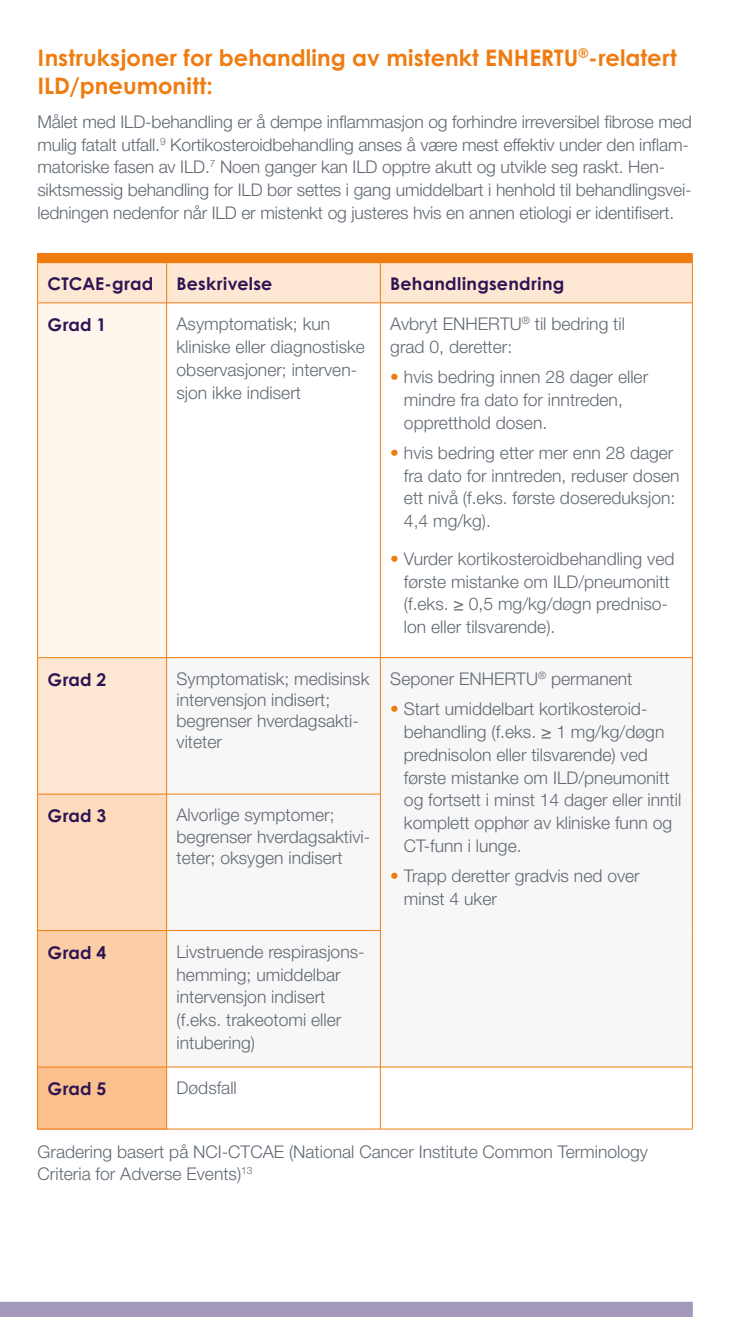
<style>
.page{position:relative;width:731px;height:1317px;background:#fff}
.page>*{position:absolute;margin:0;border:0;box-sizing:border-box;transform-origin:0 0}
.t1{font:700 22.75px/28px "Century Gothic";color:#ef7c11}
.t2{font:300 17.5px/22.8px "Helvetica Neue LT Pro";color:#616973}
.t3{font:700 17.5px "Century Gothic";letter-spacing:.015em;color:#2e1453}
.s1{color:#ef7c11}
</style>
<div class="page">
<div style="left:38px;top:253px;width:654px;height:10px;background:#ef7c11"></div>
<div style="left:38px;top:263px;width:654px;height:531px;background:#fee7d3"></div>
<div style="left:38px;top:303px;width:129px;height:354px;background:#fff6ee"></div>
<svg style="left:167px;top:303px;width:525px;height:825px"></svg>
<svg style="left:167px;top:658px;width:525px;height:408px"></svg>
<div style="left:38px;top:794px;width:129px;height:136px;background:#fddbbc"></div>
<div style="left:38px;top:930px;width:129px;height:137px;background:#fbcea5"></div>
<div style="left:38px;top:1067px;width:129px;height:62px;background:#fac18e"></div>
<hr style="left:37px;top:657px;width:130px;height:1px;background:#ef7c11">
<hr style="left:167px;top:657px;width:213px;height:1px;background:#ef7c11">
<hr style="left:380px;top:657px;width:312px;height:1px;background:#ef7c11">
<hr style="left:37px;top:302px;width:130px;height:1px;background:#ef7c11">
<hr style="left:167px;top:302px;width:213px;height:1px;background:#ef7c11">
<hr style="left:380px;top:302px;width:312px;height:1px;background:#ef7c11">
<hr style="left:37px;top:794px;width:130px;height:1px;background:#ef7c11">
<hr style="left:167px;top:794px;width:213px;height:1px;background:#ef7c11">
<hr style="left:37px;top:930px;width:130px;height:1px;background:#ef7c11">
<hr style="left:167px;top:930px;width:213px;height:1px;background:#ef7c11">
<hr style="left:37px;top:263px;width:1px;height:40px;background:#ef7c11">
<hr style="left:166px;top:263px;width:1px;height:40px;background:#ef7c11">
<hr style="left:380px;top:263px;width:1px;height:40px;background:#ef7c11">
<hr style="left:692px;top:263px;width:1px;height:40px;background:#ef7c11">
<hr style="left:37px;top:303px;width:1px;height:354px;background:#ef7c11">
<hr style="left:166px;top:303px;width:1px;height:354px;background:#ef7c11">
<hr style="left:380px;top:303px;width:1px;height:354px;background:#ef7c11">
<hr style="left:692px;top:303px;width:1px;height:354px;background:#ef7c11">
<hr style="left:37px;top:658px;width:1px;height:136px;background:#ef7c11">
<hr style="left:166px;top:658px;width:1px;height:136px;background:#ef7c11">
<hr style="left:380px;top:658px;width:1px;height:136px;background:#ef7c11">
<hr style="left:692px;top:658px;width:1px;height:136px;background:#ef7c11">
<hr style="left:692px;top:794px;width:1px;height:136px;background:#ef7c11">
<hr style="left:692px;top:930px;width:1px;height:136px;background:#ef7c11">
<hr style="left:37px;top:794px;width:1px;height:136px;background:#ef7c11">
<hr style="left:166px;top:794px;width:1px;height:136px;background:#ef7c11">
<hr style="left:37px;top:930px;width:1px;height:136px;background:#ef7c11">
<hr style="left:166px;top:930px;width:1px;height:136px;background:#ef7c11">
<hr style="left:380px;top:794px;width:1px;height:136px;background:#ef7c11">
<hr style="left:380px;top:930px;width:1px;height:136px;background:#ef7c11">
<hr style="left:37px;top:1066px;width:130px;height:1px;background:#ef7c11">
<hr style="left:167px;top:1066px;width:213px;height:1px;background:#ef7c11">
<hr style="left:380px;top:1066px;width:312px;height:1px;background:#ef7c11">
<hr style="left:380px;top:1067px;width:1px;height:61px;background:#ef7c11">
<hr style="left:692px;top:1067px;width:1px;height:61px;background:#ef7c11">
<hr style="left:37px;top:1128px;width:130px;height:1px;background:#ef7c11">
<hr style="left:167px;top:1128px;width:213px;height:1px;background:#ef7c11">
<hr style="left:380px;top:1128px;width:312px;height:1px;background:#ef7c11">
<hr style="left:37px;top:1067px;width:1px;height:61px;background:#ef7c11">
<hr style="left:166px;top:1067px;width:1px;height:61px;background:#ef7c11">
<div style="left:0;top:1301px;width:692px;height:16px;background:#a398bb"></div>
<h1 class="t1" style="left:37px;top:43px;width:641px">Instruksjoner for behandling av mistenkt ENHERTU<sup>®</sup>-relatert<br>ILD/pneumonitt:</h1>
<p class="t2" style="left:37px;top:110px;width:656px">Målet med ILD-behandling er å dempe inflammasjon og forhindre irreversibel fibrose med mulig fatalt utfall.<sup>9</sup> Kortikosteroidbehandling anses å være mest effektiv under den inflam&shy;matoriske fasen av ILD.<sup>7</sup> Noen ganger kan ILD opptre akutt og utvikle seg raskt. Hen&shy;siktsmessig behandling for ILD bør settes i gang umiddelbart i henhold til behandlingsvei&shy;ledningen nedenfor når ILD er mistenkt og justeres hvis en annen etiologi er identifisert.</p>
<p class="t3" style="left:47px;top:271px;width:107px">CTCAE-grad</p>
<p class="t3" style="left:176px;top:271px;width:97px">Beskrivelse</p>
<p class="t3" style="left:390px;top:271px;width:176px">Behandlingsendring</p>
<p class="t3" style="left:47px;top:313px;width:60px">Grad 1</p>
<p class="t2" style="left:176px;top:312px;width:190px">Asymptomatisk; kun kliniske eller diagnostiske observasjoner; interven&shy;sjon ikke indisert</p>
<p class="t2" style="left:390px;top:312px;width:236px">Avbryt ENHERTU<sup>®</sup> til bedring til grad 0, deretter:</p>
<p class="t2" style="left:404px;top:365px;width:246px;text-indent:-14px"><span class="s1">•</span> hvis bedring innen 28 dager eller mindre fra dato for inntreden, oppretthold dosen.</p>
<p class="t2" style="left:404px;top:441px;width:277px;text-indent:-14px"><span class="s1">•</span> hvis bedring etter mer enn 28 dager fra dato for inntreden, reduser dosen ett nivå (f.eks. første dosereduksjon:<br>4,4 mg/kg).</p>
<p class="t2" style="left:404px;top:547px;width:272px;text-indent:-14px"><span class="s1">•</span> Vurder kortikosteroidbehandling ved første mistanke om ILD/pneumonitt (f.eks. ≥ 0,5 mg/kg/døgn predniso&shy;lon eller tilsvarende).</p>
<p class="t3" style="left:47px;top:667px;width:60px">Grad 2</p>
<p class="t2" style="left:176px;top:668px;width:194px;line-height:21px">Symptomatisk; medisinsk intervensjon indisert; begrenser hverdagsakti&shy;viteter</p>
<p class="t2" style="left:390px;top:667px;width:244px">Seponer ENHERTU<sup>®</sup> permanent</p>
<p class="t2" style="left:404px;top:697px;width:279px;text-indent:-14px"><span class="s1">•</span> Start umiddelbart kortikosteroid&shy;behandling (f.eks. ≥ 1 mg/kg/døgn prednisolon eller tilsvarende) ved første mistanke om ILD/pneumonitt og fortsett i minst 14 dager eller inntil komplett opphør av kliniske funn og CT-funn i lunge.</p>
<p class="t2" style="left:404px;top:864px;width:237px;text-indent:-14px"><span class="s1">•</span> Trapp deretter gradvis ned over minst 4 uker</p>
<p class="t3" style="left:47px;top:804px;width:60px">Grad 3</p>
<p class="t2" style="left:176px;top:804px;width:195px;line-height:21px">Alvorlige symptomer; begrenser hverdagsaktivi&shy;teter; oksygen indisert</p>
<p class="t3" style="left:47px;top:940px;width:60px">Grad 4</p>
<p class="t2" style="left:176px;top:940px;width:189px">Livstruende respirasjons&shy;hemming; umiddelbar intervensjon indisert (f.eks. trakeotomi eller intubering)</p>
<p class="t3" style="left:47px;top:1077px;width:60px">Grad 5</p>
<p class="t2" style="left:176px;top:1076px;width:62px">Dødsfall</p>
<p class="t2" style="left:38px;top:1139px;width:612px">Gradering basert på NCI-CTCAE (National Cancer Institute Common Terminology<br>Criteria for Adverse Events)<sup>13</sup></p>
</div>
